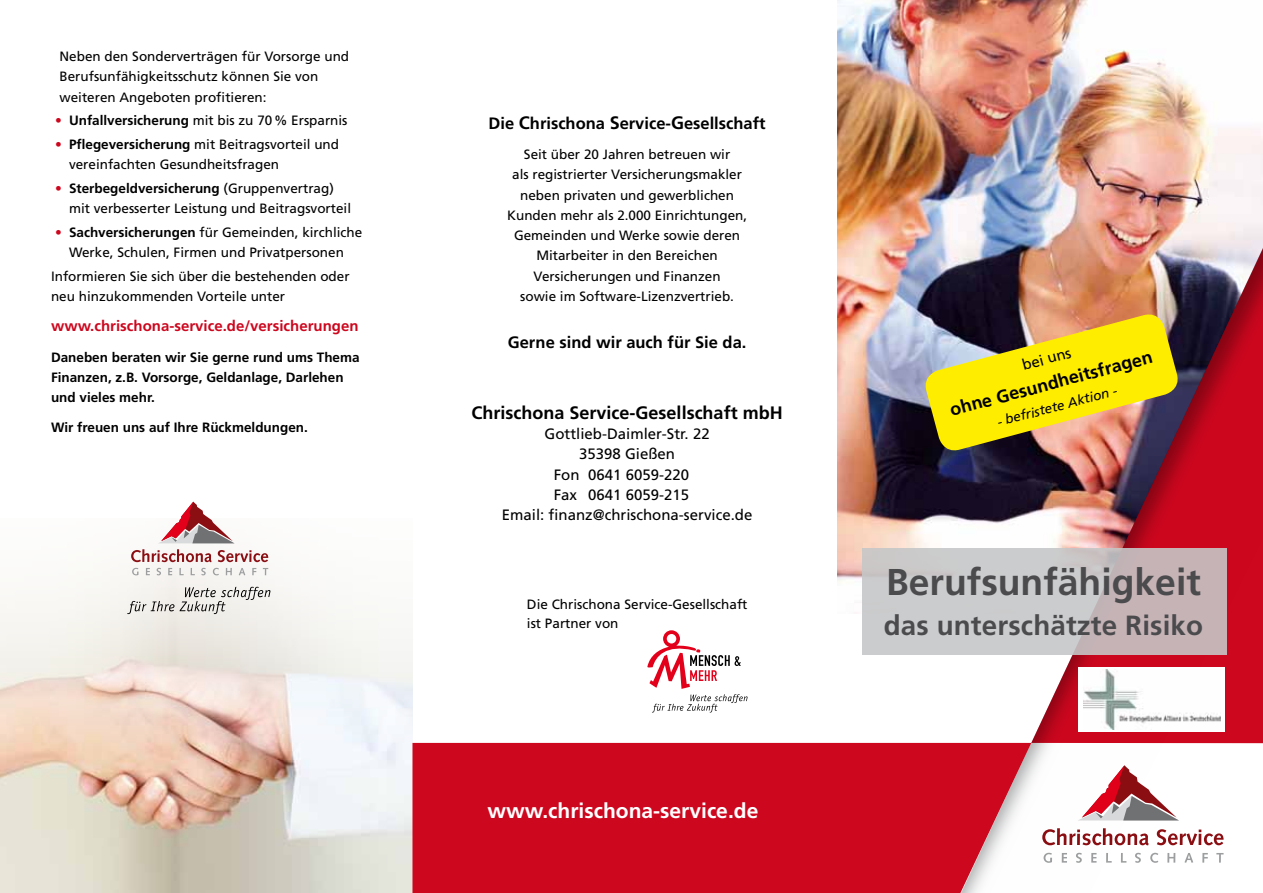
<style>
.page{position:relative;width:1263px;height:893px;background:#fff}
.page>*{position:absolute;margin:0;border:0;box-sizing:border-box;transform-origin:0 0}
.t1{font:700 37.2px "Frutiger LT Std";color:#4b4b4d}
.t2{font:700 27.75px "Frutiger LT Std";letter-spacing:.005em;color:#4b4b4d}
.t3{font:700 21px "Frutiger LT Std";color:#fff}
.t4{font:700 18px "Frutiger LT Std";color:#000}
.t5{font:700 16.5px "Frutiger LT Std";color:#000}
.t6{font:15px "Frutiger LT Std";color:#000}
.t7{font:700 15px "Frutiger LT Std";color:#cd071e}
.t8{font:13.5px/20.2px "Frutiger LT Std";color:#000}
.t9{font:700 13.5px/20.2px "Frutiger LT Std";color:#000}
.t10{font:italic 13.5px "Frutiger LT Std";color:#000}
.s1{color:#cd071e}
.s2{font-weight:700}
.s3{font-size:18px}
</style>
<div class="page">
<img style="left:838px;top:0;width:425px;height:583px">
<img style="left:0;top:543px;width:412px;height:350px">
<svg style="left:131px;top:549px;width:81px;height:13px"></svg>
<svg style="left:218px;top:550px;width:50px;height:12px"></svg>
<svg style="left:159px;top:502px;width:75px;height:41px"></svg>
<svg style="left:132px;top:568px;width:7px;height:7px"></svg>
<svg style="left:146px;top:568px;width:4px;height:7px"></svg>
<svg style="left:157px;top:568px;width:4px;height:7px"></svg>
<svg style="left:168px;top:568px;width:4px;height:7px"></svg>
<svg style="left:179px;top:568px;width:5px;height:7px"></svg>
<svg style="left:191px;top:568px;width:4px;height:7px"></svg>
<svg style="left:201px;top:568px;width:5px;height:7px"></svg>
<svg style="left:213px;top:568px;width:6px;height:7px"></svg>
<svg style="left:226px;top:568px;width:6px;height:7px"></svg>
<svg style="left:239px;top:568px;width:6px;height:7px"></svg>
<svg style="left:252px;top:568px;width:4px;height:7px"></svg>
<svg style="left:263px;top:568px;width:5px;height:7px"></svg>
<svg style="left:127px;top:601px;width:47px;height:13px"></svg>
<svg style="left:180px;top:587px;width:90px;height:27px"></svg>
<svg style="left:922px;top:311px;width:37px;height:143px;background:#a7a351"></svg>
<svg style="left:647px;top:630px;width:100px;height:82px"></svg>
<div style="left:412px;top:743px;width:547px;height:150px;background:#cd071e"></div>
<img style="left:959px;top:208px;width:304px;height:685px">
<div style="left:862px;top:548px;width:364px;height:107px;background:linear-gradient(to right,#ccd3d3,#c5b2b5)"></div>
<div style="left:1078px;top:667px;width:146px;height:65px;background:#fff"></div>
<img style="left:1083px;top:670px;width:138px;height:59px">
<p class="t8" style="left:60px;top:46px;width:291px">Neben den Sonderverträgen für Vorsorge und<br>Berufsunfähigkeitsschutz können Sie von weiteren Angeboten profitieren:</p>
<p class="t8" style="left:55px;top:111px;width:294px"><span class="s1">•</span> <span class="s2">Unfallversicherung</span> mit bis zu 70% Ersparnis</p>
<p class="t8" style="left:69px;top:134px;width:272px;text-indent:-14px"><span class="s1">•</span> <span class="s2">Pflegeversicherung</span> mit Beitragsvorteil und vereinfachten Gesundheitsfragen</p>
<p class="t8" style="left:69px;top:178px;width:284px;text-indent:-14px"><span class="s1">•</span> <span class="s2">Sterbegeldversicherung</span> (Gruppenvertrag) mit verbesserter Leistung und Beitragsvorteil</p>
<p class="t8" style="left:55px;top:222px;width:309px;text-align:center"><span class="s1">•</span> <span class="s2">Sachversicherungen</span> für Gemeinden, kirchliche<br>Werke, Schulen, Firmen und Privatpersonen</p>
<p class="t8" style="left:51px;top:266px;width:300px">Informieren Sie sich über die bestehenden oder neu hinzukommenden Vorteile unter</p>
<p class="t7" style="left:51px;top:317px;width:309px">www.chrischona-service.de/versicherungen</p>
<p class="t9" style="left:51px;top:347px;width:310px">Daneben beraten wir Sie gerne rund ums Thema<br>Finanzen, z.B. Vorsorge, Geldanlage, Darlehen und vieles mehr.</p>
<p class="t9" style="left:51px;top:418px;width:258px">Wir freuen uns auf Ihre Rückmeldungen.</p>
<p class="t5" style="left:489px;top:113px;width:278px">Die <span class="s3">C</span>hrischona <span class="s3">S</span>ervice-<span class="s3">G</span>esellschaft</p>
<p class="t8" style="left:507px;top:144px;width:242px;text-align:center">Seit über 20 Jahren betreuen wir<br>als registrierter Versicherungsmakler neben privaten und gewerblichen Kunden mehr als 2.000 Einrichtungen, Gemeinden und Werke sowie deren Mitarbeiter in den Bereichen Versicherungen und Finanzen<br>sowie im Software-Lizenzvertrieb.</p>
<p class="t5" style="left:508px;top:333px;width:240px">Gerne sind wir auch für Sie da.</p>
<h3 class="t4" style="left:472px;top:402px;width:313px">Chrischona Service-Gesellschaft mbH</h3>
<p class="t6" style="left:545px;top:425px;width:167px">Gottlieb-Daimler-Str. 22</p>
<p class="t6" style="left:579px;top:445px;width:97px">35398 Gießen</p>
<p class="t6" style="left:554px;top:466px;width:137px">Fon 0641 6059-220</p>
<p class="t6" style="left:554px;top:486px;width:137px">Fax 0641 6059-215</p>
<p class="t6" style="left:502px;top:506px;width:252px">Email: finanz@chrischona-service.de</p>
<p class="t8" style="left:527px;top:595px;width:222px;line-height:19.2px">Die Chrischona Service-Gesellschaft ist Partner von</p>
<h3 class="t3" style="left:488px;top:798px;width:272px">www.chrischona-service.de</h3>
<p class="t6" style="left:1020px;top:356px;width:52px;rotate:-15deg">bei uns</p>
<h3 class="t4" style="left:947px;top:400px;width:211px;rotate:-15deg">ohne Gesundheitsfragen</h3>
<p class="t10" style="left:995px;top:414px;width:125px;rotate:-15deg">- befristete Aktion -</p>
<h1 class="t1" style="left:886px;top:560px;width:316px">Berufsunfähigkeit</h1>
<h2 class="t2" style="left:884px;top:609px;width:321px">das unterschätzte Risiko</h2>
</div>
